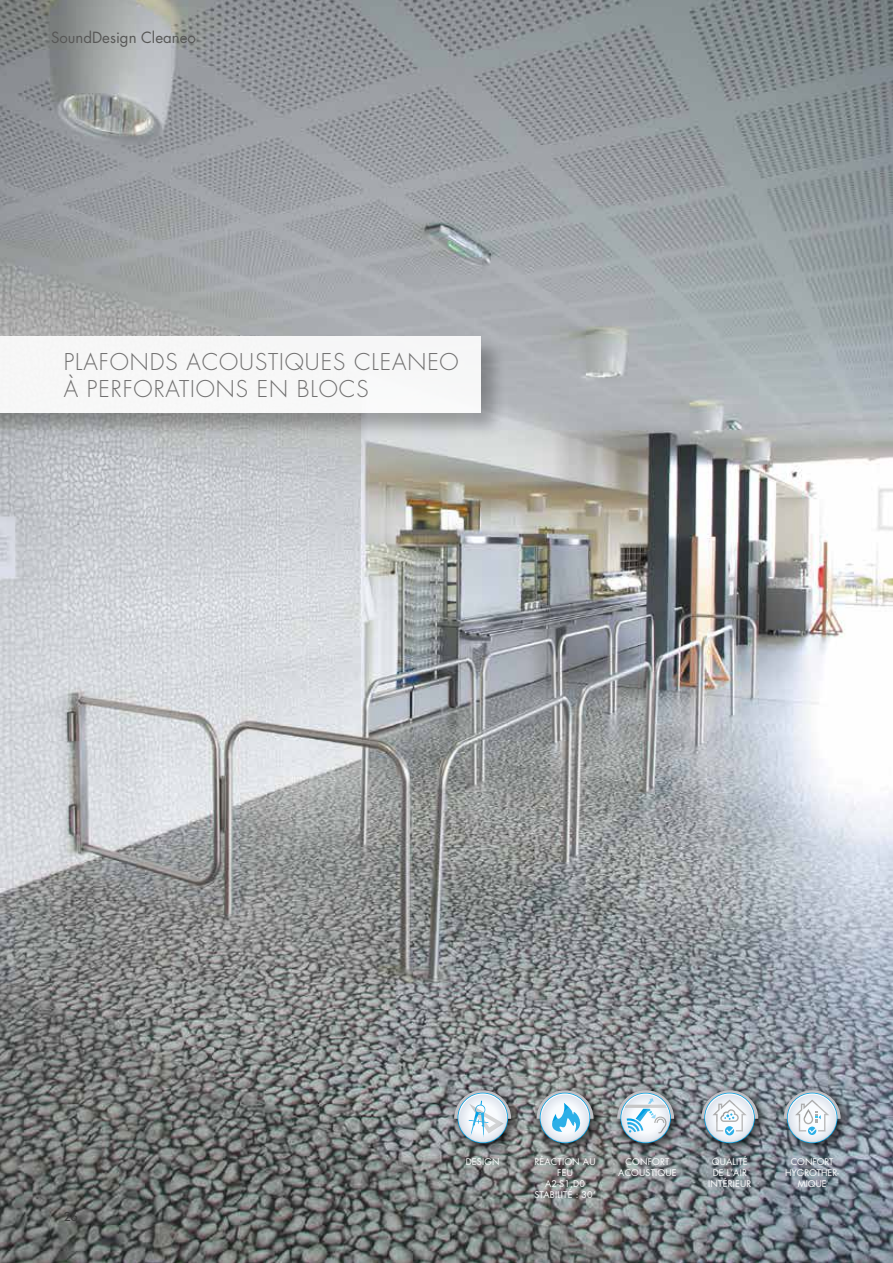
<style>
.page{position:relative;width:893px;height:1263px;background:#fff}
.page>*{position:absolute;margin:0;border:0;box-sizing:border-box;transform-origin:0 0}
.t1{font:300 22.5px/27px "Futura";letter-spacing:.04em;color:#706f6f}
.t2{font:15px "Futura";color:#575756}
.t3{font:12px "Futura";color:#3c3c3b}
.t4{font:9px/10.8px "Futura";letter-spacing:.02em;color:#fff;text-align:center}
.t5{font:9px/10.8px "Futura";color:#fff;text-align:center}
</style>
<div class="page">
<img style="left:0;top:0;width:893px;height:1263px">
<div style="left:448px;top:1084px;width:75px;height:71px;background:#000;opacity:.6"></div>
<svg style="left:454px;top:1090px;width:57px;height:51px"></svg>
<div style="left:611px;top:1084px;width:75px;height:71px;background:#000;opacity:.6"></div>
<svg style="left:617px;top:1090px;width:57px;height:51px"></svg>
<div style="left:695px;top:1084px;width:75px;height:71px;background:#000;opacity:.6"></div>
<svg style="left:701px;top:1090px;width:57px;height:51px"></svg>
<div style="left:530px;top:1084px;width:75px;height:71px;background:#000;opacity:.6"></div>
<svg style="left:536px;top:1090px;width:57px;height:51px"></svg>
<div style="left:777px;top:1084px;width:76px;height:71px;background:#000;opacity:.6"></div>
<svg style="left:784px;top:1090px;width:57px;height:51px"></svg>
<div style="left:0;top:334px;width:507px;height:106px;background:#000;opacity:.3"></div>
<div style="left:0;top:337px;width:480px;height:76px;background:#f7f7f7"></div>
<h2 class="t2" style="left:51px;top:27px;width:146px">SoundDesign Cleaneo</h2>
<h1 class="t1" style="left:64px;top:349px;width:397px">PLAFONDS ACOUSTIQUES CLEANEO<br>À PERFORATIONS EN BLOCS</h1>
<h3 class="t3" style="left:64px;top:1209px;width:15px">26</h3>
<p class="t4" style="left:466px;top:1156px;width:35px">DESIGN</p>
<p class="t4" style="left:618px;top:1156px;width:60px">CONFORT<br>ACOUSTIQUE</p>
<p class="t4" style="left:708px;top:1156px;width:45px">QUALITÉ<br>DE L‘AIR<br>INTÉRIEUR</p>
<p class="t4" style="left:534px;top:1156px;width:63px">RÉACTION AU<br>FEU<br>A2-S1,D0<br>STABILITÉ : 30‘</p>
<p class="t5" style="left:785px;top:1156px;width:55px">CONFORT<br>HYGROTHER-<br>MIQUE</p>
</div>
